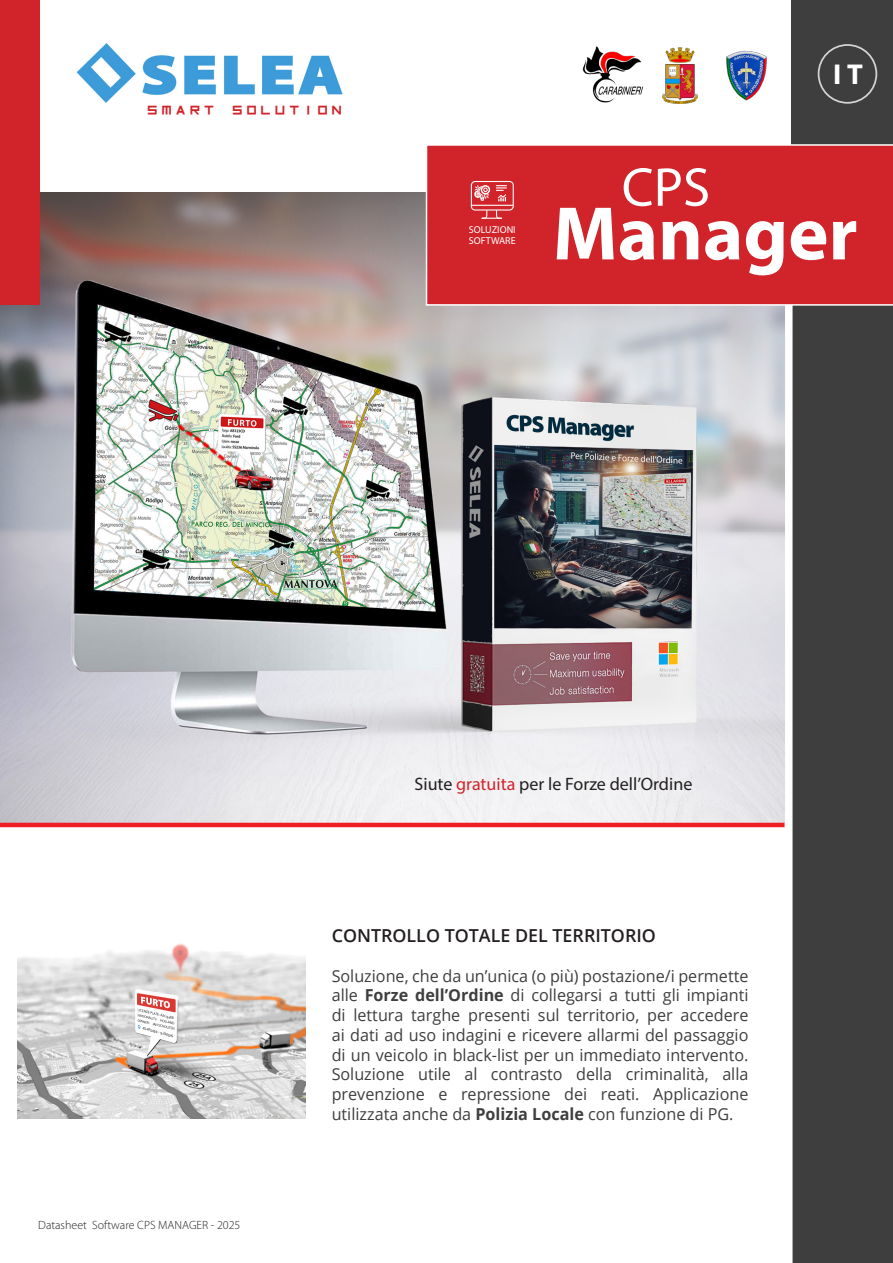
<style>
.page{position:relative;width:893px;height:1263px;background:#fff}
.page>*{position:absolute;margin:0;border:0;box-sizing:border-box;transform-origin:0 0}
.t1{font:700 76.5px "Myriad Pro";color:#fff}
.t2{font:55.05px "Myriad Pro";color:#fff}
.t3{font:700 28.8px "Myriad Pro";color:#fff}
.t4{font:28.05px "Inversionz Unboxed";letter-spacing:-.12em;color:#d1232a}
.t5{font:18px "Myriad Pro";color:#231f20}
.t6{font:600 17.85px "Open Sans";color:#231f20}
.t7{font:16.5px/19.8px "Open Sans";color:#3e3e3f;text-align:justify}
.t8{font:300 12px "Myriad Pro";color:#231f20}
.t9{font:10.05px "Myriad Pro";color:#fff}
.s1{color:#d1232a}
.s2{font-weight:700}
</style>
<div class="page">
<img style="left:0;top:193px;width:785px;height:630px">
<img style="left:76px;top:43px;width:267px;height:60px">
<div style="left:0;top:0;width:39px;height:305px;background:#d1232a"></div>
<div style="left:792px;top:0;width:101px;height:1263px;background:#3e3e3f"></div>
<div style="left:818px;top:44px;width:59px;height:60px;border:2px solid #d2d3d5;border-radius:50%"></div>
<div style="left:426px;top:144px;width:467px;height:162px;background:#d1232a"></div>
<img style="left:662px;top:48px;width:36px;height:55px">
<img style="left:582px;top:46px;width:62px;height:57px">
<img style="left:726px;top:50px;width:41px;height:51px">
<img style="left:17px;top:943px;width:289px;height:176px">
<hr style="left:0;top:823px;width:784px;height:4px;background:#ee1d23">
<svg style="left:474px;top:185px;width:16px;height:16px"></svg>
<div style="left:471px;top:181px;width:43px;height:30px;border:1px solid #fff;border-radius:4px"></div>
<hr style="left:472px;top:205px;width:41px;height:1px;background:#fff">
<svg style="left:496px;top:185px;width:10px;height:16px"></svg>
<svg style="left:481px;top:209px;width:22px;height:11px"></svg>
<p class="t4" style="left:145px;top:92px;width:203px">Smart solution</p>
<p class="t9" style="left:469px;top:224px;width:48px">SOLUZIONI</p>
<p class="t9" style="left:469px;top:234px;width:48px">SOFTWARE</p>
<p class="t3" style="left:833px;top:55px;width:31px">IT</p>
<p class="t2" style="left:622px;top:153px;width:90px">CPS</p>
<p class="t1" style="left:553px;top:184px;width:306px">Manager</p>
<p class="t5" style="left:415px;top:773px;width:279px">Siute <span class="s1">gratuita</span> per le Forze dell’Ordine</p>
<p class="t8" style="left:38px;top:1218px;width:204px">Datasheet Software CPS MANAGER - 2025</p>
<p class="t6" style="left:332px;top:923px;width:326px">CONTROLLO TOTALE DEL TERRITORIO</p>
<p class="t7" style="left:332px;top:965px;width:418px">Soluzione, che da un’unica (o più) postazione/i permette alle <span class="s2">Forze dell’Ordine</span> di collegarsi a tutti gli impianti di lettura targhe presenti sul territorio, per accedere ai dati ad uso indagini e ricevere allarmi del passaggio di un veicolo in black-list per un immediato intervento.<br>Soluzione utile al contrasto della criminalità, alla prevenzione e repressione dei reati. Applicazione utilizzata anche da <span class="s2">Polizia Locale</span> con funzione di PG.</p>
</div>
